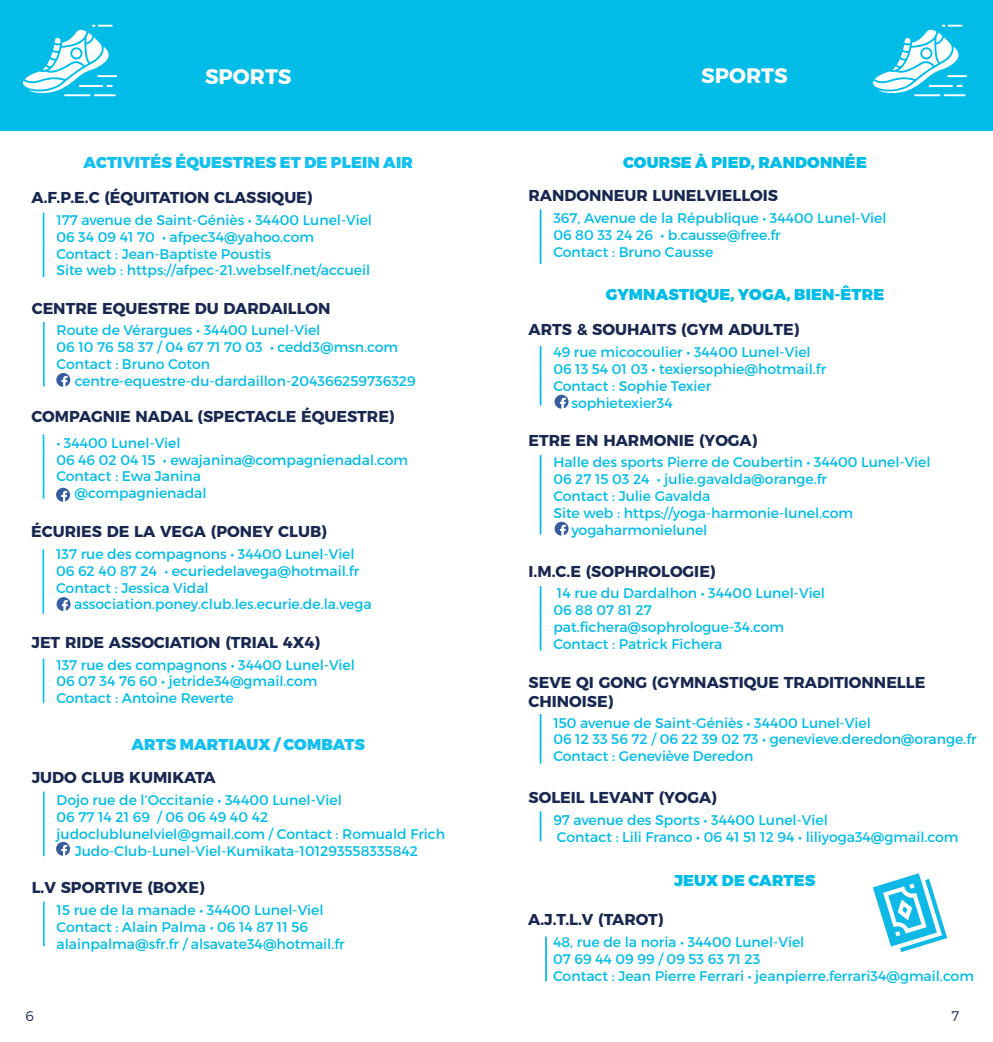
<style>
.page{position:relative;width:993px;height:1042px;background:#fff}
.page>*{position:absolute;margin:0;border:0;box-sizing:border-box;transform-origin:0 0}
.t1{font:700 21px "Montserrat";color:#fff}
.t2{font:700 15.75px/18.9px "Montserrat";color:#182851}
.t3{font:900 15.75px "Montserrat";letter-spacing:.01em;color:#02bce8}
.t4{font:900 15.75px "Montserrat";letter-spacing:.01em;color:#15c0f0}
.t5{font:14px/16.8px "Montserrat";color:#02bce8}
.t6{font:300 14px "Montserrat";color:#182851}
</style>
<div class="page">
<div style="left:496px;top:0;width:496px;height:131px;background:#02bce8"></div>
<hr style="left:539px;top:209px;width:2px;height:55px;background:#02bce8">
<hr style="left:539px;top:346px;width:2px;height:59px;background:#02bce8">
<hr style="left:539px;top:455px;width:2px;height:79px;background:#02bce8">
<hr style="left:539px;top:586px;width:2px;height:64px;background:#02bce8">
<hr style="left:539px;top:714px;width:2px;height:50px;background:#02bce8">
<hr style="left:539px;top:811px;width:2px;height:30px;background:#02bce8">
<svg style="left:554px;top:395px;width:14px;height:14px"></svg>
<svg style="left:554px;top:522px;width:14px;height:14px"></svg>
<hr style="left:545px;top:936px;width:1px;height:45px;background:#02bce8">
<hr style="left:943px;top:94px;width:22px;height:2px;background:#fff">
<hr style="left:913px;top:94px;width:27px;height:2px;background:#fff">
<svg style="left:872px;top:25px;width:90px;height:68px"></svg>
<hr style="left:928px;top:85px;width:24px;height:2px;background:#fff">
<hr style="left:946px;top:75px;width:20px;height:2px;background:#fff">
<svg style="left:872px;top:873px;width:74px;height:79px"></svg>
<hr style="left:43px;top:658px;width:1px;height:45px;background:#15c0f0">
<hr style="left:43px;top:434px;width:1px;height:65px;background:#15c0f0">
<hr style="left:42px;top:549px;width:2px;height:65px;background:#15c0f0">
<hr style="left:43px;top:213px;width:1px;height:64px;background:#15c0f0">
<hr style="left:43px;top:901px;width:2px;height:45px;background:#15c0f0">
<hr style="left:43px;top:791px;width:2px;height:65px;background:#15c0f0">
<div style="left:0;top:0;width:496px;height:131px;background:#02bce8"></div>
<svg style="left:56px;top:488px;width:14px;height:14px"></svg>
<svg style="left:57px;top:597px;width:14px;height:14px"></svg>
<svg style="left:56px;top:842px;width:14px;height:14px"></svg>
<hr style="left:94px;top:94px;width:22px;height:2px;background:#fff">
<hr style="left:64px;top:94px;width:26px;height:2px;background:#fff">
<svg style="left:23px;top:25px;width:90px;height:68px"></svg>
<hr style="left:79px;top:85px;width:24px;height:2px;background:#fff">
<hr style="left:97px;top:75px;width:20px;height:2px;background:#fff">
<hr style="left:43px;top:322px;width:2px;height:64px;background:#15c0f0">
<svg style="left:56px;top:373px;width:14px;height:14px"></svg>
<h1 class="t1" style="left:205px;top:59px;width:88px">SPORTS</h1>
<p class="t4" style="left:84px;top:153px;width:331px">ACTIVITÉS ÉQUESTRES ET DE PLEIN AIR</p>
<p class="t2" style="left:31px;top:187px;width:282px">A.F.P.E.C (ÉQUITATION CLASSIQUE)</p>
<p class="t5" style="left:56px;top:212px;width:317px">177 avenue de Saint-Géniès • 34400 Lunel-Viel 06 34 09 41 70 • afpec34@yahoo.com Contact : Jean-Baptiste Poustis<br>Site web : https://afpec-21.webself.net/accueil</p>
<p class="t2" style="left:32px;top:297px;width:300px">CENTRE EQUESTRE DU DARDAILLON</p>
<p class="t5" style="left:57px;top:322px;width:343px">Route de Vérargues • 34400 Lunel-Viel<br>06 10 76 58 37 / 04 67 71 70 03 • cedd3@msn.com<br>Contact : Bruno Coton</p>
<p class="t5" style="left:75px;top:372px;width:342px">centre-equestre-du-dardaillon-204366259736329</p>
<p class="t2" style="left:31px;top:406px;width:364px">COMPAGNIE NADAL (SPECTACLE ÉQUESTRE)</p>
<p class="t5" style="left:56px;top:434px;width:126px">• 34400 Lunel-Viel</p>
<p class="t5" style="left:56px;top:451px;width:353px">06 46 02 04 15 • ewajanina@compagnienadal.com</p>
<p class="t5" style="left:56px;top:468px;width:146px">Contact : Ewa Janina</p>
<p class="t5" style="left:74px;top:485px;width:134px">@compagnienadal</p>
<p class="t2" style="left:31px;top:521px;width:297px">ÉCURIES DE LA VEGA (PONEY CLUB)</p>
<p class="t5" style="left:56px;top:545px;width:304px">137 rue des compagnons • 34400 Lunel-Viel<br>06 62 40 87 24 • ecuriedelavega@hotmail.fr<br>Contact : Jessica Vidal</p>
<p class="t5" style="left:74px;top:596px;width:299px">association.poney.club.les.ecurie.de.la.vega</p>
<p class="t2" style="left:31px;top:631px;width:290px">JET RIDE ASSOCIATION (TRIAL 4X4)</p>
<p class="t5" style="left:56px;top:656px;width:300px">137 rue des compagnons • 34400 Lunel-Viel<br>06 07 34 76 60 • jetride34@gmail.com<br>Contact : Antoine Reverte</p>
<p class="t4" style="left:131px;top:734px;width:235px">ARTS MARTIAUX / COMBATS</p>
<p class="t2" style="left:32px;top:767px;width:185px">JUDO CLUB KUMIKATA</p>
<p class="t5" style="left:57px;top:792px;width:286px">Dojo rue de l’Occitanie • 34400 Lunel-Viel</p>
<p class="t5" style="left:57px;top:808px;width:213px">06 77 14 21 69 / 06 06 49 40 42</p>
<p class="t5" style="left:57px;top:825px;width:390px">judoclublunelviel@gmail.com / Contact : Romuald Frich</p>
<p class="t5" style="left:75px;top:842px;width:345px">Judo-Club-Lunel-Viel-Kumikata-101293558335842</p>
<p class="t2" style="left:32px;top:877px;width:174px">L.V SPORTIVE (BOXE)</p>
<p class="t5" style="left:57px;top:902px;width:289px">15 rue de la manade • 34400 Lunel-Viel<br>Contact : Alain Palma • 06 14 87 11 56 alainpalma@sfr.fr / alsavate34@hotmail.fr</p>
<p class="t6" style="left:25px;top:1005px;width:10px">6</p>
<h1 class="t1" style="left:701px;top:58px;width:88px">SPORTS</h1>
<p class="t3" style="left:623px;top:153px;width:245px">COURSE À PIED, RANDONNÉE</p>
<p class="t2" style="left:528px;top:185px;width:251px">RANDONNEUR LUNELVIELLOIS</p>
<p class="t5" style="left:553px;top:210px;width:334px">367, Avenue de la République • 34400 Lunel-Viel<br>06 80 33 24 26 • b.causse@free.fr<br>Contact : Bruno Causse</p>
<p class="t3" style="left:605px;top:284px;width:280px">GYMNASTIQUE, YOGA, BIEN-ÊTRE</p>
<p class="t2" style="left:528px;top:319px;width:272px">ARTS &amp; SOUHAITS (GYM ADULTE)</p>
<p class="t5" style="left:553px;top:344px;width:259px">49 rue micocoulier • 34400 Lunel-Viel</p>
<p class="t5" style="left:553px;top:360px;width:274px">06 13 54 01 03 • texiersophie@hotmail.fr</p>
<p class="t5" style="left:553px;top:377px;width:159px">Contact : Sophie Texier</p>
<p class="t5" style="left:571px;top:394px;width:103px">sophietexier34</p>
<p class="t2" style="left:528px;top:429px;width:230px">ETRE EN HARMONIE (YOGA)</p>
<p class="t5" style="left:553px;top:454px;width:378px">Halle des sports Pierre de Coubertin • 34400 Lunel-Viel</p>
<p class="t5" style="left:553px;top:471px;width:275px">06 27 15 03 24 • julie.gavalda@orange.fr</p>
<p class="t5" style="left:553px;top:487px;width:159px">Contact : Julie Gavalda</p>
<p class="t5" style="left:553px;top:504px;width:301px">Site web : https://yoga-harmonie-lunel.com</p>
<p class="t5" style="left:571px;top:521px;width:137px">yogaharmonielunel</p>
<p class="t2" style="left:528px;top:560px;width:188px">I.M.C.E (SOPHROLOGIE)</p>
<p class="t5" style="left:553px;top:585px;width:273px">14 rue du Dardalhon • 34400 Lunel-Viel<br>06 88 07 81 27 pat.fichera@sophrologue-34.com<br>Contact : Patrick Fichera</p>
<p class="t2" style="left:528px;top:672px;width:398px">SEVE QI GONG (GYMNASTIQUE TRADITIONNELLE<br>CHINOISE)</p>
<p class="t5" style="left:553px;top:714px;width:424px">150 avenue de Saint-Géniès • 34400 Lunel-Viel<br>06 12 33 56 72 / 06 22 39 02 73 • genevieve.deredon@orange.fr<br>Contact : Geneviève Deredon</p>
<p class="t2" style="left:528px;top:787px;width:190px">SOLEIL LEVANT (YOGA)</p>
<p class="t5" style="left:553px;top:811px;width:406px">97 avenue des Sports • 34400 Lunel-Viel<br>Contact : Lili Franco • 06 41 51 12 94 • liliyoga34@gmail.com</p>
<p class="t3" style="left:674px;top:870px;width:143px">JEUX DE CARTES</p>
<p class="t2" style="left:528px;top:909px;width:137px">A.J.T.L.V (TAROT)</p>
<p class="t5" style="left:553px;top:933px;width:422px">48, rue de la noria • 34400 Lunel-Viel<br>07 69 44 09 99 / 09 53 63 71 23<br>Contact : Jean Pierre Ferrari • jeanpierre.ferrari34@gmail.com</p>
<p class="t6" style="left:951px;top:1005px;width:9px">7</p>
</div>
